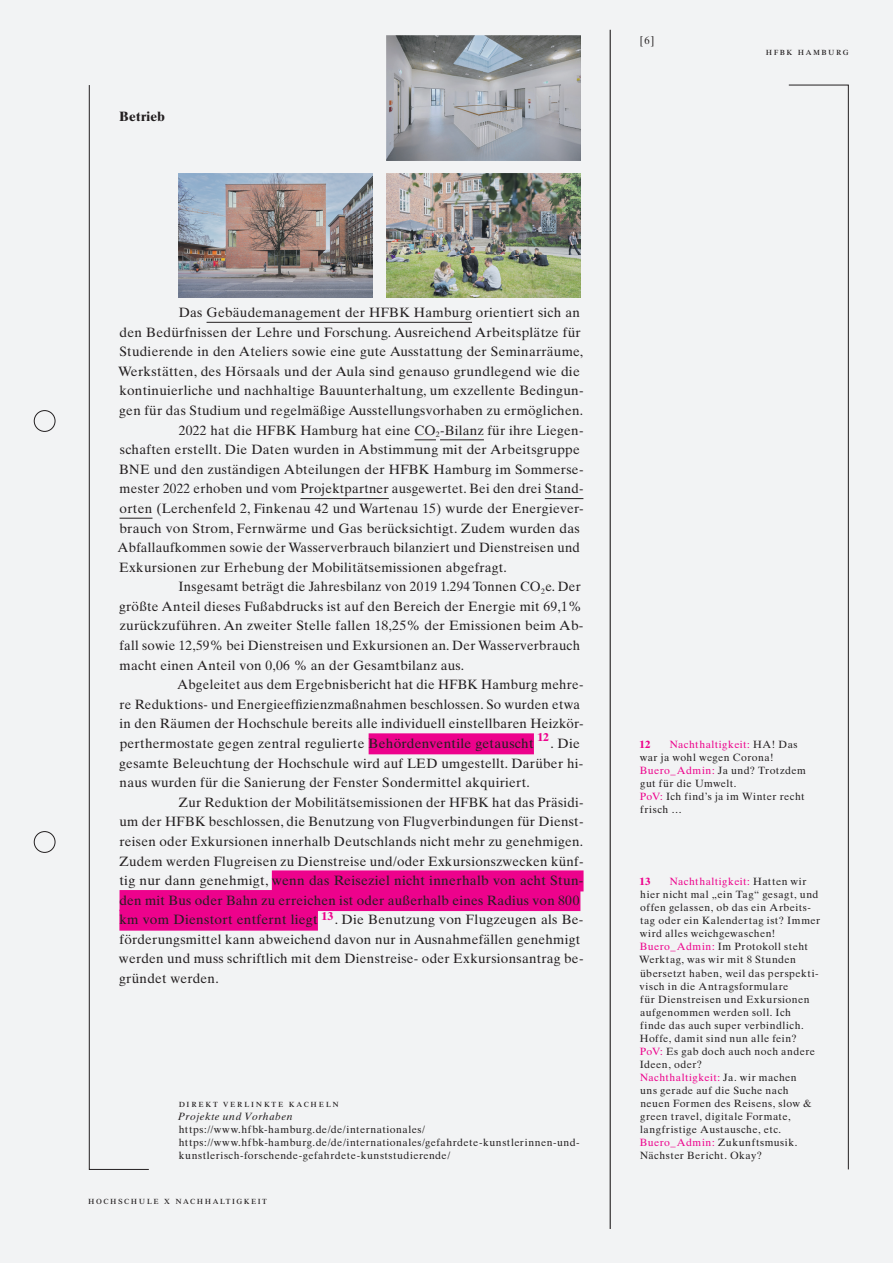
<style>
.page{position:relative;width:893px;height:1263px;background:#f2f3f4}
.page>*{position:absolute;margin:0;border:0;box-sizing:border-box;transform-origin:0 0}
.t1{font:13.5px "Times Ten CE";letter-spacing:.02em;color:#231f20}
.t2{font:700 13.5px "Times Ten CE";color:#231f20}
.t3{font:700 11.4px "Times Ten CE";color:#ed028c}
.t4{font:10.5px/13px "Times Ten CE";letter-spacing:.045em;color:#231f20}
.t5{font:10.5px "Times Ten Roman SC";letter-spacing:.14em;color:#231f20}
.t6{font:10.5px "Times Ten Roman SC";letter-spacing:.17em;color:#231f20}
.t7{font:italic 10.5px "Times Ten CE";letter-spacing:.055em;color:#231f20}
.t8{font:700 10.5px "Times Ten CE";color:#ed028c}
.s1{color:#ed028c}
</style>
<div class="page">
<svg style="left:788px;top:85px;width:61px;height:1085px"></svg>
<svg style="left:89px;top:85px;width:60px;height:1085px"></svg>
<hr style="left:610px;top:30px;width:1px;height:1199px;background:#231f20">
<div style="left:369px;top:733px;width:165px;height:21px;background:#ed028c"></div>
<div style="left:272px;top:870px;width:312px;height:21px;background:#ed028c"></div>
<div style="left:120px;top:890px;width:460px;height:21px;background:#ed028c"></div>
<div style="left:119px;top:910px;width:199px;height:21px;background:#ed028c"></div>
<hr style="left:207px;top:322px;width:265px;height:1px;background:#231f20">
<svg style="left:414px;top:440px;width:22px;height:1px"></svg>
<hr style="left:440px;top:440px;width:44px;height:1px;background:#231f20">
<hr style="left:300px;top:498px;width:89px;height:1px;background:#231f20">
<hr style="left:545px;top:498px;width:38px;height:1px;background:#231f20">
<hr style="left:120px;top:518px;width:33px;height:1px;background:#231f20">
<img style="left:387px;top:36px;width:193px;height:124px">
<img style="left:387px;top:173px;width:193px;height:124px">
<div style="left:34px;top:410px;width:21px;height:22px;border:1px solid #231f20;border-radius:50%"></div>
<div style="left:34px;top:831px;width:21px;height:22px;border:1px solid #231f20;border-radius:50%"></div>
<img style="left:179px;top:173px;width:193px;height:124px">
<p class="t2" style="left:119px;top:108px;width:47px">Betrieb</p>
<p class="t4" style="left:640px;top:34px;width:16px">[6]</p>
<p class="t5" style="left:766px;top:45px;width:84px">hfbk hamburg</p>
<p class="t1" style="left:179px;top:305px;width:403px">Das Gebäudemanagement der HFBK Hamburg orientiert sich an</p>
<p class="t1" style="left:120px;top:324px;width:463px">den Bedürfnissen der Lehre und Forschung. Ausreichend Arbeitsplätze für</p>
<p class="t1" style="left:120px;top:344px;width:465px">Studierende in den Ateliers sowie eine gute Ausstattung der Seminarräume,</p>
<p class="t1" style="left:118px;top:363px;width:463px">Werkstätten, des Hörsaals und der Aula sind genauso grundlegend wie die</p>
<p class="t1" style="left:119px;top:383px;width:466px">kontinuierliche und nachhaltige Bauunterhaltung, um exzellente Bedingun-</p>
<p class="t1" style="left:119px;top:402px;width:465px">gen für das Studium und regelmäßige Ausstellungsvorhaben zu ermöglichen.</p>
<p class="t1" style="left:179px;top:422px;width:406px">2022 hat die HFBK Hamburg hat eine CO<sub>2</sub>-Bilanz für ihre Liegen-</p>
<p class="t1" style="left:120px;top:442px;width:462px">schaften erstellt. Die Daten wurden in Abstimmung mit der Arbeitsgruppe</p>
<p class="t1" style="left:119px;top:461px;width:466px">BNE und den zuständigen Abteilungen der HFBK Hamburg im Sommerse-</p>
<p class="t1" style="left:120px;top:481px;width:465px">mester 2022 erhoben und vom Projektpartner ausgewertet. Bei den drei Stand-</p>
<p class="t1" style="left:120px;top:500px;width:465px">orten (Lerchenfeld 2, Finkenau 42 und Wartenau 15) wurde der Energiever-</p>
<p class="t1" style="left:119px;top:520px;width:462px">brauch von Strom, Fernwärme und Gas berücksichtigt. Zudem wurden das</p>
<p class="t1" style="left:117px;top:540px;width:464px">Abfallaufkommen sowie der Wasserverbrauch bilanziert und Dienstreisen und</p>
<p class="t1" style="left:119px;top:559px;width:389px">Exkursionen zur Erhebung der Mobilitätsemissionen abgefragt.</p>
<p class="t1" style="left:179px;top:579px;width:404px">Insgesamt beträgt die Jahresbilanz von 2019 1.294 Tonnen CO<sub>2</sub>e. Der</p>
<p class="t1" style="left:119px;top:598px;width:464px">größte Anteil dieses Fußabdrucks ist auf den Bereich der Energie mit 69,1%</p>
<p class="t1" style="left:120px;top:618px;width:465px">zurückzuführen. An zweiter Stelle fallen 18,25% der Emissionen beim Ab-</p>
<p class="t1" style="left:120px;top:637px;width:462px">fall sowie 12,59% bei Dienstreisen und Exkursionen an. Der Wasserverbrauch</p>
<p class="t1" style="left:120px;top:657px;width:346px">macht einen Anteil von 0,06 % an der Gesamtbilanz aus.</p>
<p class="t1" style="left:177px;top:677px;width:408px">Abgeleitet aus dem Ergebnisbericht hat die HFBK Hamburg mehre-</p>
<p class="t1" style="left:120px;top:696px;width:462px">re Reduktions- und Energieeffizienzmaßnahmen beschlossen. So wurden etwa</p>
<p class="t1" style="left:120px;top:716px;width:465px">in den Räumen der Hochschule bereits alle individuell einstellbaren Heizkör-</p>
<p class="t1" style="left:120px;top:735px;width:415px">perthermostate gegen zentral regulierte Behördenventile getauscht</p>
<p class="t3" style="left:537px;top:731px;width:13px">12</p>
<p class="t1" style="left:551px;top:735px;width:31px">. Die</p>
<p class="t1" style="left:119px;top:755px;width:466px">gesamte Beleuchtung der Hochschule wird auf LED umgestellt. Darüber hi-</p>
<p class="t1" style="left:120px;top:775px;width:412px">naus wurden für die Sanierung der Fenster Sondermittel akquiriert.</p>
<p class="t1" style="left:179px;top:794px;width:406px">Zur Reduktion der Mobilitätsemissionen der HFBK hat das Präsidi-</p>
<p class="t1" style="left:119px;top:814px;width:466px">um der HFBK beschlossen, die Benutzung von Flugverbindungen für Dienst-</p>
<p class="t1" style="left:120px;top:833px;width:465px">reisen oder Exkursionen innerhalb Deutschlands nicht mehr zu genehmigen.</p>
<p class="t1" style="left:119px;top:853px;width:466px">Zudem werden Flugreisen zu Dienstreise und/oder Exkursionszwecken künf-</p>
<p class="t1" style="left:119px;top:872px;width:466px">tig nur dann genehmigt, wenn das Reiseziel nicht innerhalb von acht Stun-</p>
<p class="t1" style="left:120px;top:892px;width:462px">den mit Bus oder Bahn zu erreichen ist oder außerhalb eines Radius von 800</p>
<p class="t1" style="left:119px;top:912px;width:466px">km vom Dienstort entfernt liegt <sup>13</sup> . Die Benutzung von Flugzeugen als Be-</p>
<p class="t1" style="left:120px;top:931px;width:462px">förderungsmittel kann abweichend davon nur in Ausnahmefällen genehmigt</p>
<p class="t1" style="left:119px;top:951px;width:466px">werden und muss schriftlich mit dem Dienstreise- oder Exkursionsantrag be-</p>
<p class="t1" style="left:119px;top:970px;width:101px">gründet werden.</p>
<p class="t6" style="left:179px;top:1097px;width:162px">direkt verlinkte kacheln</p>
<p class="t7" style="left:178px;top:1110px;width:116px">Projekte und Vorhaben</p>
<p class="t4" style="left:179px;top:1123px;width:402px">https://www.hfbk-hamburg.de/de/internationales/ https://www.hfbk-hamburg.de/de/internationales/gefahrdete-kunstlerinnen-und&shy;kunstlerisch-forschende-gefahrdete-kunststudierende/</p>
<p class="t5" style="left:88px;top:1194px;width:180px">hochschule x nachhaltigkeit</p>
<p class="t4" style="left:640px;top:738px;width:168px;text-indent:30px"><span class="s1">Nachthaltigkeit:</span> HA! Das war ja wohl wegen Corona!<br><span class="s1">Buero_Admin:</span> Ja und? Trotzdem gut für die Umwelt.<br><span class="s1">PoV:</span> Ich find’s ja im Winter recht frisch …</p>
<p class="t8" style="left:640px;top:738px;width:12px">12</p>
<p class="t4" style="left:639px;top:875px;width:183px;text-indent:31px"><span class="s1">Nachthaltigkeit:</span> Hatten wir hier nicht mal „ein Tag“ gesagt, und offen gelassen, ob das ein Arbeits&shy;tag oder ein Kalendertag ist? Immer wird alles weichgewaschen!<br><span class="s1">Buero_Admin:</span> Im Protokoll steht<br>Werktag, was wir mit 8 Stunden übersetzt haben, weil das perspekti&shy;visch in die Antragsformulare<br>für Dienstreisen und Exkursionen aufgenommen werden soll. Ich<br>finde das auch super verbindlich.<br>Hoffe, damit sind nun alle fein?<br><span class="s1">PoV:</span> Es gab doch auch noch andere<br>Ideen, oder?<br><span class="s1">Nachthaltigkeit:</span> Ja. wir machen<br>uns gerade auf die Suche nach<br>neuen Formen des Reisens, slow &amp; green travel, digitale Formate, langfristige Austausche, etc.<br><span class="s1">Buero_Admin:</span> Zukunftsmusik.<br>Nächster Bericht. Okay?</p>
<p class="t8" style="left:640px;top:875px;width:12px">13</p>
</div>
